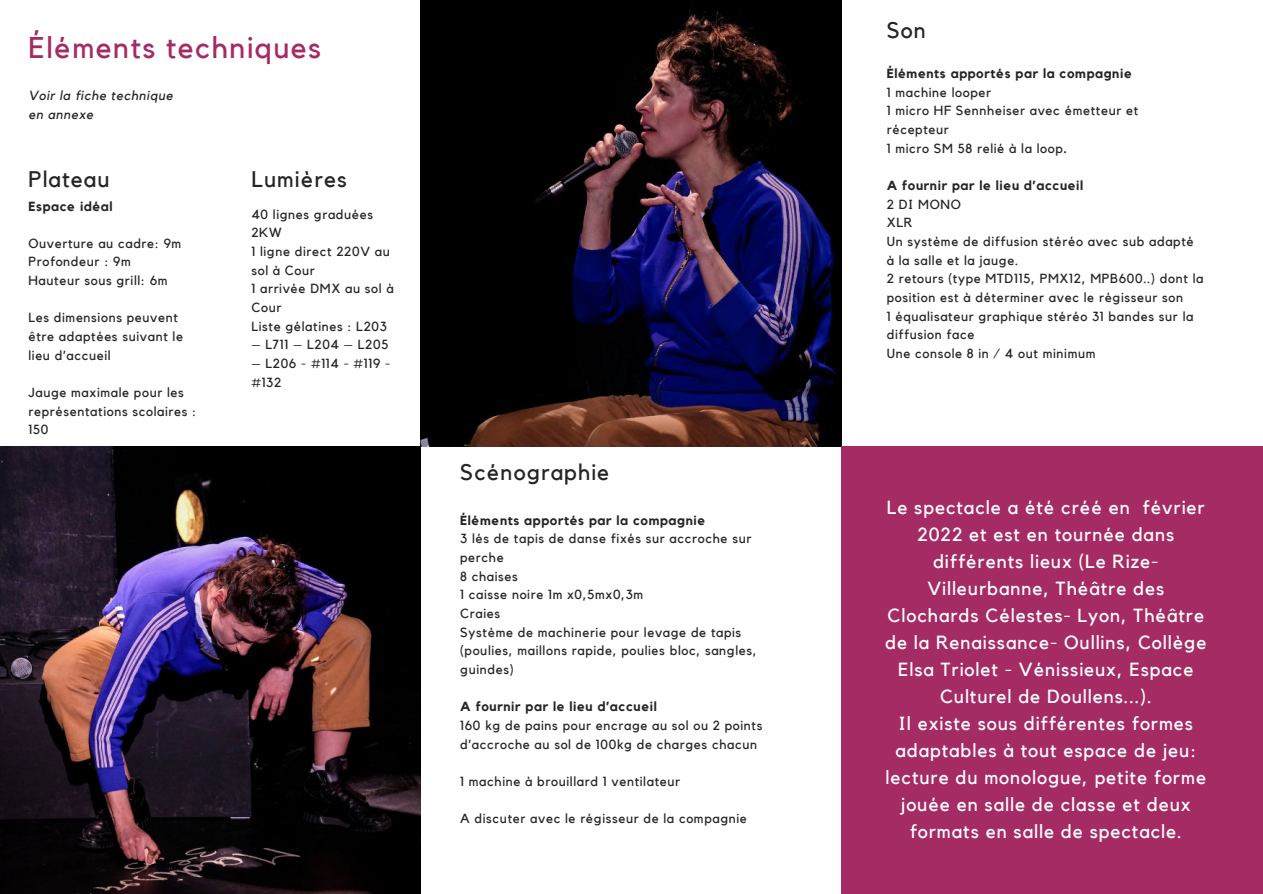
<style>
.page{position:relative;width:1263px;height:894px;background:#fff}
.page>*{position:absolute;margin:0;border:0;box-sizing:border-box;transform-origin:0 0}
.t1{font:29.85px "Kollektif";letter-spacing:.05em;color:#a52b65}
.t2{font:22.5px "Kollektif";letter-spacing:.05em;color:#252525}
.t3{font:18.9px/27px "Kollektif";letter-spacing:.05em;color:#fff;text-align:center}
.t4{font:13.2px/18.6px "Kollektif";letter-spacing:.05em;color:#252525}
.t5{font:700 13.2px "Kollektif";letter-spacing:.05em;color:#252525}
.t6{font:italic 13.2px/18.6px "Kollektif";letter-spacing:.05em;color:#252525}
.s1{font-weight:700}
</style>
<div class="page">
<img style="left:421px;top:0;width:420px;height:446px">
<img style="left:0;top:446px;width:421px;height:447px">
<div style="left:841px;top:446px;width:422px;height:447px;background:#a52b65"></div>
<h1 class="t1" style="left:28px;top:30px;width:294px">Éléments techniques</h1>
<p class="t6" style="left:28px;top:86px;width:146px">Voir la fiche technique en annexe</p>
<h2 class="t2" style="left:28px;top:165px;width:83px">Plateau</h2>
<p class="t5" style="left:28px;top:198px;width:86px">Espace idéal</p>
<p class="t4" style="left:28px;top:234px;width:154px">Ouverture au cadre: 9m<br>Profondeur : 9m<br>Hauteur sous grill: 6m</p>
<p class="t4" style="left:28px;top:308px;width:156px">Les dimensions peuvent être adaptées suivant le lieu d’accueil</p>
<p class="t4" style="left:28px;top:383px;width:169px">Jauge maximale pour les représentations scolaires :<br>150</p>
<h2 class="t2" style="left:251px;top:165px;width:97px">Lumières</h2>
<p class="t4" style="left:251px;top:204px;width:144px">40 lignes graduées<br>2KW<br>1 ligne direct 220V au sol à Cour<br>1 arrivée DMX au sol à<br>Cour</p>
<p class="t4" style="left:251px;top:316px;width:137px">Liste gélatines : L203</p>
<p class="t4" style="left:251px;top:335px;width:139px">– L711 – L204 – L205</p>
<p class="t4" style="left:251px;top:354px;width:140px">– L206 - #114 - #119 - #132</p>
<h2 class="t2" style="left:460px;top:459px;width:150px">Scénographie</h2>
<p class="t5" style="left:460px;top:512px;width:247px">Éléments apportés par la compagnie</p>
<p class="t4" style="left:460px;top:529px;width:298px">3 lés de tapis de danse fixés sur accroche sur perche<br>8 chaises<br>1 caisse noire 1m x0,5mx0,3m<br>Craies<br>Système de machinerie pour levage de tapis (poulies, maillons rapide, poulies bloc, sangles, guindes)</p>
<p class="t5" style="left:460px;top:699px;width:198px">A fournir par le lieu d’accueil</p>
<p class="t4" style="left:460px;top:716px;width:304px">160 kg de pains pour encrage au sol ou 2 points d’accroche au sol de 100kg de charges chacun</p>
<p class="t4" style="left:460px;top:772px;width:221px">1 machine à brouillard 1 ventilateur</p>
<p class="t4" style="left:460px;top:809px;width:288px">A discuter avec le régisseur de la compagnie</p>
<h2 class="t2" style="left:887px;top:17px;width:41px">Son</h2>
<p class="t5" style="left:887px;top:66px;width:247px">Éléments apportés par la compagnie</p>
<p class="t4" style="left:887px;top:83px;width:253px">1 machine looper<br>1 micro HF Sennheiser avec émetteur et récepteur<br>1 micro SM 58 relié à la loop<span class="s1">.</span></p>
<p class="t5" style="left:887px;top:177px;width:198px">A fournir par le lieu d’accueil</p>
<p class="t4" style="left:887px;top:195px;width:318px">2 DI MONO<br>XLR<br>Un système de diffusion stéréo avec sub adapté à la salle et la jauge.<br>2 retours (type MTD115, PMX12, MPB600..) dont la position est à déterminer avec le régisseur son<br>1 équalisateur graphique stéréo 31 bandes sur la diffusion face<br>Une console 8 in / 4 out minimum</p>
<p class="t3" style="left:885px;top:493px;width:323px">Le spectacle a été créé en février<br>2022 et est en tournée dans différents lieux (Le Rize-<br>Villeurbanne, Théâtre des<br>Clochards Célestes- Lyon, Théâtre de la Renaissance- Oullins, Collège<br>Elsa Triolet - Vénissieux, Espace<br>Culturel de Doullens...).<br>Il existe sous différentes formes adaptables à tout espace de jeu: lecture du monologue, petite forme jouée en salle de classe et deux formats en salle de spectacle.</p>
</div>
